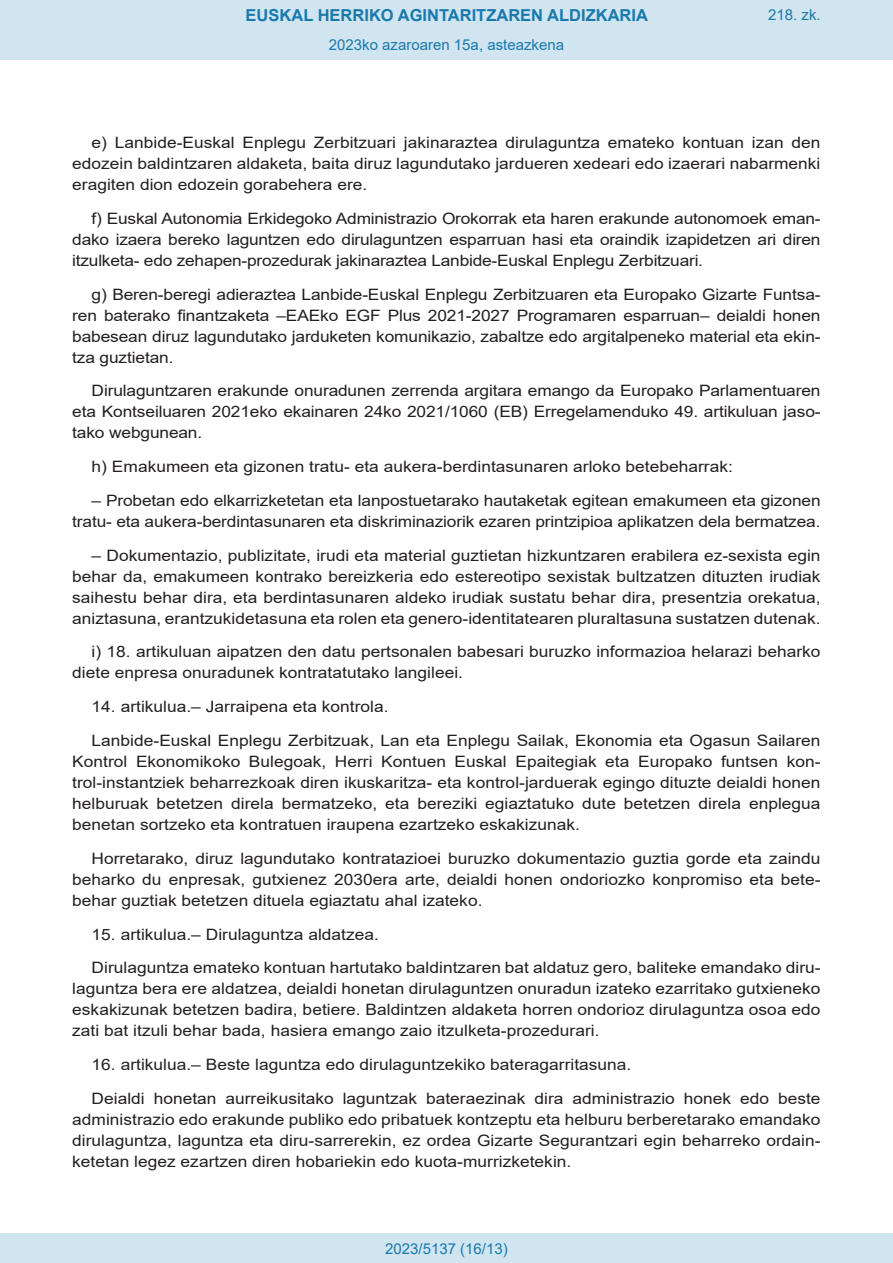
<style>
.page{position:relative;width:893px;height:1263px;background:#fff}
.page>*{position:absolute;margin:0;border:0;box-sizing:border-box;transform-origin:0 0}
.t1{font:700 16.5px "Arial";color:#1879ad}
.BOPVDetalle{font:15.6px/21px "Arial";color:#231f20;text-align:justify;scale:1.11 1}
.Paginacion_Centro{font:15px "Arial";color:#1879ad}
</style>
<div class="page">
<div style="left:0;top:0;width:893px;height:60px;background:#d0e5f0"></div>
<div style="left:0;top:1233px;width:893px;height:30px;background:#d0e5f0"></div>
<p class="t1" style="left:246px;top:3px;width:404px">EUSKAL HERRIKO AGINTARITZAREN ALDIZKARIA</p>
<p class="Paginacion_Centro" style="left:329px;top:35px;width:237px">2023ko azaroaren 15a, asteazkena</p>
<p class="Paginacion_Centro" style="left:768px;top:5px;width:54px">218. zk.</p>
<p class="BOPVDetalle" style="left:72px;top:132px;width:676px;text-indent:19px">e) Lanbide-Euskal Enplegu Zerbitzuari jakinaraztea dirulaguntza emateko kontuan izan den edozein baldintzaren aldaketa, baita diruz lagundutako jardueren xedeari edo izaerari nabarmenki eragiten dion edozein gorabehera ere.</p>
<p class="BOPVDetalle" style="left:72px;top:208px;width:676px;text-indent:19px">f) Euskal Autonomia Erkidegoko Administrazio Orokorrak eta haren erakunde autonomoek eman&shy;dako izaera bereko laguntzen edo dirulaguntzen esparruan hasi eta oraindik izapidetzen ari diren itzulketa- edo zehapen-prozedurak jakinaraztea Lanbide-Euskal Enplegu Zerbitzuari.</p>
<p class="BOPVDetalle" style="left:72px;top:284px;width:676px;text-indent:19px">g) Beren-beregi adieraztea Lanbide-Euskal Enplegu Zerbitzuaren eta Europako Gizarte Funtsa&shy;ren baterako finantzaketa –EAEko EGF Plus 2021-2027 Programaren esparruan– deialdi honen babesean diruz lagundutako jarduketen komunikazio, zabaltze edo argitalpeneko material eta ekin&shy;tza guztietan.</p>
<p class="BOPVDetalle" style="left:72px;top:380px;width:676px;text-indent:19px">Dirulaguntzaren erakunde onuradunen zerrenda argitara emango da Europako Parlamentuaren eta Kontseiluaren 2021eko ekainaren 24ko 2021/1060 (EB) Erregelamenduko 49. artikuluan jaso&shy;tako webgunean.</p>
<p class="BOPVDetalle" style="left:92px;top:456px;width:579px">h) Emakumeen eta gizonen tratu- eta aukera-berdintasunaren arloko betebeharrak:</p>
<p class="BOPVDetalle" style="left:72px;top:490px;width:676px;text-align:right">– Probetan edo elkarrizketetan eta lanpostuetarako hautaketak egitean emakumeen eta gizonen tratu- eta aukera-berdintasunaren eta diskriminaziorik ezaren printzipioa aplikatzen dela bermatzea.</p>
<p class="BOPVDetalle" style="left:72px;top:545px;width:676px;text-indent:19px">– Dokumentazio, publizitate, irudi eta material guztietan hizkuntzaren erabilera ez-sexista egin behar da, emakumeen kontrako bereizkeria edo estereotipo sexistak bultzatzen dituzten irudiak saihestu behar dira, eta berdintasunaren aldeko irudiak sustatu behar dira, presentzia orekatua, aniztasuna, erantzukidetasuna eta rolen eta genero-identitatearen pluraltasuna sustatzen dutenak.</p>
<p class="BOPVDetalle" style="left:72px;top:641px;width:676px;text-indent:19px">i) 18. artikuluan aipatzen den datu pertsonalen babesari buruzko informazioa helarazi beharko diete enpresa onuradunek kontratatutako langileei.</p>
<p class="BOPVDetalle" style="left:92px;top:696px;width:269px">14. artikulua.– Jarraipena eta kontrola.</p>
<p class="BOPVDetalle" style="left:72px;top:730px;width:676px;text-indent:19px">Lanbide-Euskal Enplegu Zerbitzuak, Lan eta Enplegu Sailak, Ekonomia eta Ogasun Sailaren Kontrol Ekonomikoko Bulegoak, Herri Kontuen Euskal Epaitegiak eta Europako funtsen kon&shy;trol-instantziek beharrezkoak diren ikuskaritza- eta kontrol-jarduerak egingo dituzte deialdi honen helburuak betetzen direla bermatzeko, eta bereziki egiaztatuko dute betetzen direla enplegua benetan sortzeko eta kontratuen iraupena ezartzeko eskakizunak.</p>
<p class="BOPVDetalle" style="left:72px;top:848px;width:676px;text-indent:19px">Horretarako, diruz lagundutako kontratazioei buruzko dokumentazio guztia gorde eta zaindu beharko du enpresak, gutxienez 2030era arte, deialdi honen ondoriozko konpromiso eta bete&shy;behar guztiak betetzen dituela egiaztatu ahal izateko.</p>
<p class="BOPVDetalle" style="left:92px;top:923px;width:260px">15. artikulua.– Dirulaguntza aldatzea.</p>
<p class="BOPVDetalle" style="left:72px;top:957px;width:676px;text-indent:19px">Dirulaguntza emateko kontuan hartutako baldintzaren bat aldatuz gero, baliteke emandako diru&shy;laguntza bera ere aldatzea, deialdi honetan dirulaguntzen onuradun izateko ezarritako gutxieneko eskakizunak betetzen badira, betiere. Baldintzen aldaketa horren ondorioz dirulaguntza osoa edo zati bat itzuli behar bada, hasiera emango zaio itzulketa-prozedurari.</p>
<p class="BOPVDetalle" style="left:92px;top:1054px;width:488px">16. artikulua.– Beste laguntza edo dirulaguntzekiko bateragarritasuna.</p>
<p class="BOPVDetalle" style="left:72px;top:1088px;width:676px;text-indent:19px">Deialdi honetan aurreikusitako laguntzak bateraezinak dira administrazio honek edo beste administrazio edo erakunde publiko edo pribatuek kontzeptu eta helburu berberetarako emandako dirulaguntza, laguntza eta diru-sarrerekin, ez ordea Gizarte Segurantzari egin beharreko ordain&shy;ketetan legez ezartzen diren hobariekin edo kuota-murrizketekin.</p>
<p class="Paginacion_Centro" style="left:385px;top:1238px;width:124px">2023/5137 (16/13)</p>
</div>
